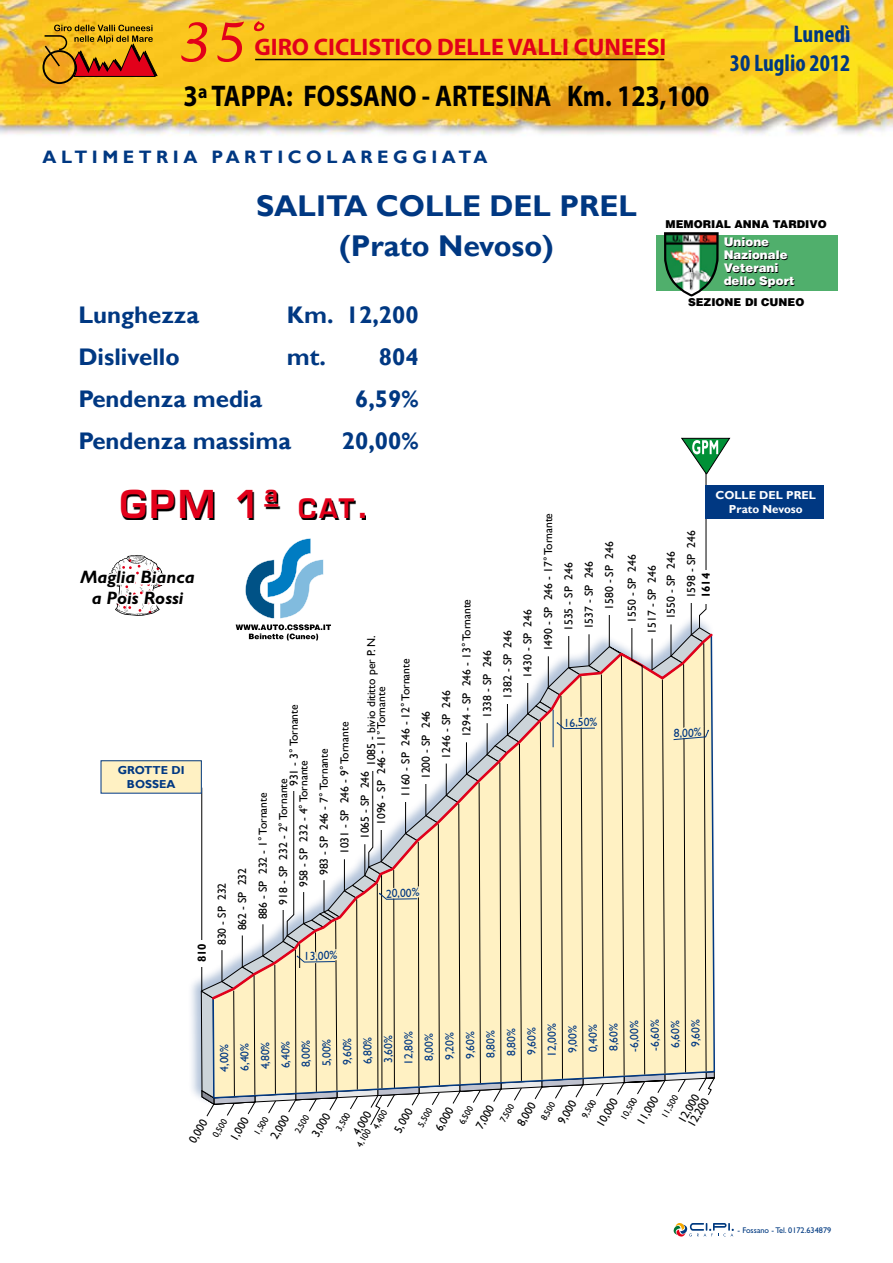
<style>
.page{position:relative;width:893px;height:1263px;background:#fff}
.page>*{position:absolute;margin:0;border:0;box-sizing:border-box;transform-origin:0 0}
.t1{font:italic 52.5px "Lucida Handwriting";color:#e2001a}
.t2{font:600 37.5px "Eurostile";color:#e2001a}
.t3{font:700 30px "Myriad Pro";color:#000;scale:.86 1}
.t4{font:700 30px/40.2px "Gill Sans";color:#003882;text-align:center}
.t5{font:700 24px "Gill Sans";color:#003882}
.t6{font:700 24px "Myriad Pro";color:#e2001a}
.t7{font:700 condensed 24px/28.8px "Myriad Pro";color:#003882;text-align:right}
.t8{font:700 18px "Gill Sans";letter-spacing:.25em;color:#003882}
.t9{font:italic 700 18px/20.7px "Gill Sans";color:#000;text-align:center}
.t10{font:900 11.85px/12.9px "Helvetica";color:#fff}
.t11{font:11.55px/10.4px "Gill Sans";color:#000}
.t12{font:11.55px "Gill Sans";color:#003882}
.t13{font:700 11.55px/13.8px "Gill Sans";color:#fff;text-align:center}
.t14{font:700 11.55px/13.8px "Gill Sans";color:#003882;text-align:center}
.t15{font:700 11.55px "Gill Sans";color:#000}
.t16{font:900 10.8px "Helvetica";color:#000}
.t17{font:9px "Gill Sans";color:#000}
.t18{font:8.25px "Gill Sans";color:#003a81}
.s1{font-size:26.25px}
.s2{font-style:inherit}
</style>
<div class="page">
<img style="left:0;top:0;width:893px;height:136px">
<svg style="left:43px;top:25px;width:115px;height:59px;background:#c97f18"></svg>
<hr style="left:255px;top:59px;width:409px;height:1px;background:#000">
<svg style="left:720px;top:1223px;width:14px;height:14px"></svg>
<div style="left:656px;top:235px;width:181px;height:56px;background:#50af6c"></div>
<svg style="left:664px;top:232px;width:56px;height:1005px"></svg>
<div style="left:686px;top:429px;width:10px;height:174px;background:#fff"></div>
<div style="left:666px;top:325px;width:10px;height:299px;background:#fff"></div>
<div style="left:705px;top:486px;width:119px;height:33px;background:#003882"></div>
<svg style="left:100px;top:437px;width:631px;height:731px"></svg>
<h1 class="t1" style="left:174px;top:11px;width:88px">35°</h1>
<h3 class="t6" style="left:255px;top:32px;width:413px">GIRO CICLISTICO DELLE VALLI CUNEESI</h3>
<h3 class="t3" style="left:183px;top:76px;width:613px">3ª TAPPA: FOSSANO - ARTESINA Km. 123,100</h3>
<h3 class="t8" style="left:43px;top:146px;width:447px">ALTIMETRIA PARTICOLAREGGIATA</h3>
<h3 class="t7" style="left:730px;top:19px;width:122px">Lunedì<br>30 Luglio 2012</h3>
<h3 class="t4" style="left:256px;top:186px;width:382px">SALITA COLLE DEL PREL (Prato Nevoso)</h3>
<h3 class="t5" style="left:78px;top:301px;width:122px">Lunghezza</h3>
<h3 class="t5" style="left:287px;top:301px;width:133px">Km. 12,200</h3>
<h3 class="t5" style="left:78px;top:343px;width:103px">Dislivello</h3>
<h3 class="t5" style="left:287px;top:343px;width:133px">mt. 804</h3>
<h3 class="t5" style="left:78px;top:385px;width:185px">Pendenza media</h3>
<h3 class="t5" style="left:355px;top:385px;width:65px">6,59%</h3>
<h3 class="t5" style="left:78px;top:427px;width:214px">Pendenza massima</h3>
<h3 class="t5" style="left:342px;top:427px;width:78px">20,00%</h3>
<p class="t16" style="left:665px;top:217px;width:163px">MEMORIAL ANNA TARDIVO</p>
<p class="t10" style="left:724px;top:235px;width:72px">Unione<br>Nazionale<br>Veterani dello Sport</p>
<p class="t16" style="left:688px;top:295px;width:118px">SEZIONE DI CUNEO</p>
<h2 class="t2" style="left:120px;top:481px;width:252px">GPM 1ª <span class="s1">cat</span><span class="s2">.</span></h2>
<h3 class="t9" style="left:80px;top:567px;width:116px">Maglia Bianca a Pois Rossi</h3>
<p class="t14" style="left:118px;top:763px;width:68px">GROTTE DI<br>BOSSEA</p>
<p class="t15" style="left:195px;top:962px;width:21px;rotate:-90deg">810</p>
<p class="t11" style="left:217px;top:945px;width:64px;rotate:-90deg">830 - SP 232</p>
<p class="t11" style="left:237px;top:930px;width:64px;rotate:-90deg">862 - SP 232</p>
<p class="t11" style="left:258px;top:919px;width:128px;rotate:-90deg">886 - SP 232 - 1° Tornante</p>
<p class="t11" style="left:289px;top:786px;width:83px;rotate:-90deg">931 - 3° Tornante</p>
<p class="t11" style="left:299px;top:887px;width:128px;rotate:-90deg">958 - SP 232 - 4° Tornante</p>
<p class="t11" style="left:278px;top:905px;width:128px;rotate:-90deg">918 - SP 232 - 2° Tornante</p>
<p class="t11" style="left:319px;top:875px;width:128px;rotate:-90deg">983 - SP 246 - 7° Tornante</p>
<p class="t11" style="left:366px;top:766px;width:132px;rotate:-90deg">1085 - bivio dititto per P. N.</p>
<p class="t11" style="left:369px;top:797px;width:140px;line-height:24.3px;text-indent:-28px;rotate:-90deg">1096 - SP 246 - 11° Tornante<br>1160 - SP 246 - 12° Tornante</p>
<p class="t11" style="left:334px;top:839px;width:119px;line-height:20.4px;text-indent:-15px;rotate:-90deg">1031 - SP 246 - 9° Tornante<br>1065 - SP 246</p>
<p class="t11" style="left:421px;top:779px;width:70px;rotate:-90deg">1200 - SP 246</p>
<p class="t12" style="left:386px;top:887px;width:35px;rotate:-3deg">20,00%</p>
<p class="t12" style="left:303px;top:950px;width:35px;rotate:-3deg">13,00%</p>
<p class="t11" style="left:441px;top:758px;width:70px;rotate:-90deg">1246 - SP 246</p>
<p class="t11" style="left:462px;top:737px;width:140px;rotate:-90deg">1294 - SP 246 - 13° Tornante</p>
<p class="t11" style="left:482px;top:718px;width:70px;rotate:-90deg">1338 - SP 246</p>
<p class="t11" style="left:502px;top:699px;width:70px;rotate:-90deg">1382 - SP 246</p>
<p class="t11" style="left:523px;top:678px;width:70px;rotate:-90deg">1430 - SP 246</p>
<p class="t11" style="left:543px;top:651px;width:140px;rotate:-90deg">1490 - SP 246 - 17° Tornante</p>
<p class="t11" style="left:564px;top:631px;width:70px;rotate:-90deg">1535 - SP 246</p>
<p class="t11" style="left:584px;top:629px;width:70px;rotate:-90deg">1537 - SP 246</p>
<p class="t11" style="left:604px;top:610px;width:70px;rotate:-90deg">1580 - SP 246</p>
<p class="t12" style="left:563px;top:716px;width:35px;rotate:-3deg">16,50%</p>
<p class="t11" style="left:622px;top:633px;width:81px;line-height:20.1px;text-indent:11px;rotate:-90deg">1550 - SP 246<br>1517 - SP 246</p>
<p class="t11" style="left:666px;top:619px;width:70px;rotate:-90deg">1550 - SP 246</p>
<p class="t13" style="left:715px;top:489px;width:102px">COLLE DEL PREL<br>Prato Nevoso</p>
<p class="t11" style="left:686px;top:598px;width:70px;rotate:-90deg">1598 - SP 246</p>
<p class="t15" style="left:699px;top:598px;width:27px;rotate:-90deg">1614</p>
<p class="t12" style="left:673px;top:727px;width:29px;rotate:-3deg">8,00%</p>
<p class="t12" style="left:218px;top:1071px;width:29px;rotate:-90deg">4,00%</p>
<p class="t12" style="left:238px;top:1070px;width:29px;rotate:-90deg">6,40%</p>
<p class="t12" style="left:258px;top:1069px;width:29px;rotate:-90deg">4,80%</p>
<p class="t12" style="left:279px;top:1068px;width:29px;rotate:-90deg">6,40%</p>
<p class="t12" style="left:299px;top:1067px;width:29px;rotate:-90deg">8,00%</p>
<p class="t12" style="left:320px;top:1066px;width:29px;rotate:-90deg">5,00%</p>
<p class="t12" style="left:340px;top:1065px;width:29px;rotate:-90deg">9,60%</p>
<p class="t12" style="left:361px;top:1064px;width:29px;rotate:-90deg">6,80%</p>
<p class="t12" style="left:381px;top:1063px;width:29px;rotate:-90deg">3,60%</p>
<p class="t12" style="left:402px;top:1065px;width:35px;rotate:-90deg">12,80%</p>
<p class="t12" style="left:422px;top:1061px;width:29px;rotate:-90deg">8,00%</p>
<p class="t12" style="left:443px;top:1060px;width:29px;rotate:-90deg">9,20%</p>
<p class="t12" style="left:463px;top:1059px;width:29px;rotate:-90deg">9,60%</p>
<p class="t12" style="left:484px;top:1058px;width:29px;rotate:-90deg">8,80%</p>
<p class="t12" style="left:505px;top:1056px;width:29px;rotate:-90deg">8,80%</p>
<p class="t12" style="left:525px;top:1055px;width:29px;rotate:-90deg">9,60%</p>
<p class="t12" style="left:545px;top:1057px;width:35px;rotate:-90deg">12,00%</p>
<p class="t12" style="left:566px;top:1053px;width:29px;rotate:-90deg">9,00%</p>
<p class="t12" style="left:586px;top:1052px;width:29px;rotate:-90deg">0,40%</p>
<p class="t12" style="left:607px;top:1051px;width:29px;rotate:-90deg">8,60%</p>
<p class="t12" style="left:628px;top:1052px;width:33px;rotate:-90deg">-6,00%</p>
<p class="t12" style="left:648px;top:1051px;width:33px;rotate:-90deg">-6,60%</p>
<p class="t12" style="left:668px;top:1048px;width:29px;rotate:-90deg">6,60%</p>
<p class="t12" style="left:689px;top:1047px;width:29px;rotate:-90deg">9,60%</p>
<p class="t17" style="left:210px;top:1134px;width:21px;rotate:-60deg">0,500</p>
<p class="t17" style="left:252px;top:1132px;width:21px;rotate:-60deg">1,500</p>
<p class="t17" style="left:292px;top:1130px;width:21px;rotate:-60deg">2,500</p>
<p class="t17" style="left:334px;top:1128px;width:21px;rotate:-60deg">3,500</p>
<p class="t17" style="left:371px;top:1126px;width:21px;rotate:-60deg">4,400</p>
<p class="t17" style="left:415px;top:1123px;width:21px;rotate:-60deg">5,500</p>
<p class="t17" style="left:456px;top:1121px;width:21px;rotate:-60deg">6,500</p>
<p class="t17" style="left:498px;top:1119px;width:21px;rotate:-60deg">7,500</p>
<p class="t17" style="left:539px;top:1117px;width:21px;rotate:-60deg">8,500</p>
<p class="t17" style="left:579px;top:1115px;width:21px;rotate:-60deg">9,500</p>
<p class="t17" style="left:618px;top:1117px;width:26px;rotate:-60deg">10,500</p>
<p class="t17" style="left:659px;top:1114px;width:26px;rotate:-60deg">11,500</p>
<p class="t11" style="left:677px;top:1119px;width:34px;rotate:-60deg">12,000<br>12,200</p>
<p class="t11" style="left:188px;top:1140px;width:27px;rotate:-60deg">0,000</p>
<p class="t11" style="left:229px;top:1138px;width:27px;rotate:-60deg">1,000</p>
<p class="t11" style="left:269px;top:1136px;width:27px;rotate:-60deg">2,000</p>
<p class="t11" style="left:310px;top:1134px;width:27px;rotate:-60deg">3,000</p>
<p class="t11" style="left:352px;top:1131px;width:27px;rotate:-60deg">4,000</p>
<p class="t11" style="left:393px;top:1129px;width:27px;rotate:-60deg">5,000</p>
<p class="t11" style="left:434px;top:1127px;width:27px;rotate:-60deg">6,000</p>
<p class="t11" style="left:474px;top:1125px;width:27px;rotate:-60deg">7,000</p>
<p class="t11" style="left:516px;top:1123px;width:27px;rotate:-60deg">8,000</p>
<p class="t11" style="left:557px;top:1121px;width:27px;rotate:-60deg">9,000</p>
<p class="t11" style="left:595px;top:1123px;width:33px;rotate:-60deg">10,000</p>
<p class="t11" style="left:636px;top:1121px;width:33px;rotate:-60deg">11,000</p>
<p class="t17" style="left:354px;top:1144px;width:21px;rotate:-60deg">4,100</p>
<p class="t18" style="left:737px;top:1226px;width:95px">- Fossano - Tel. 0172.634879</p>
</div>
